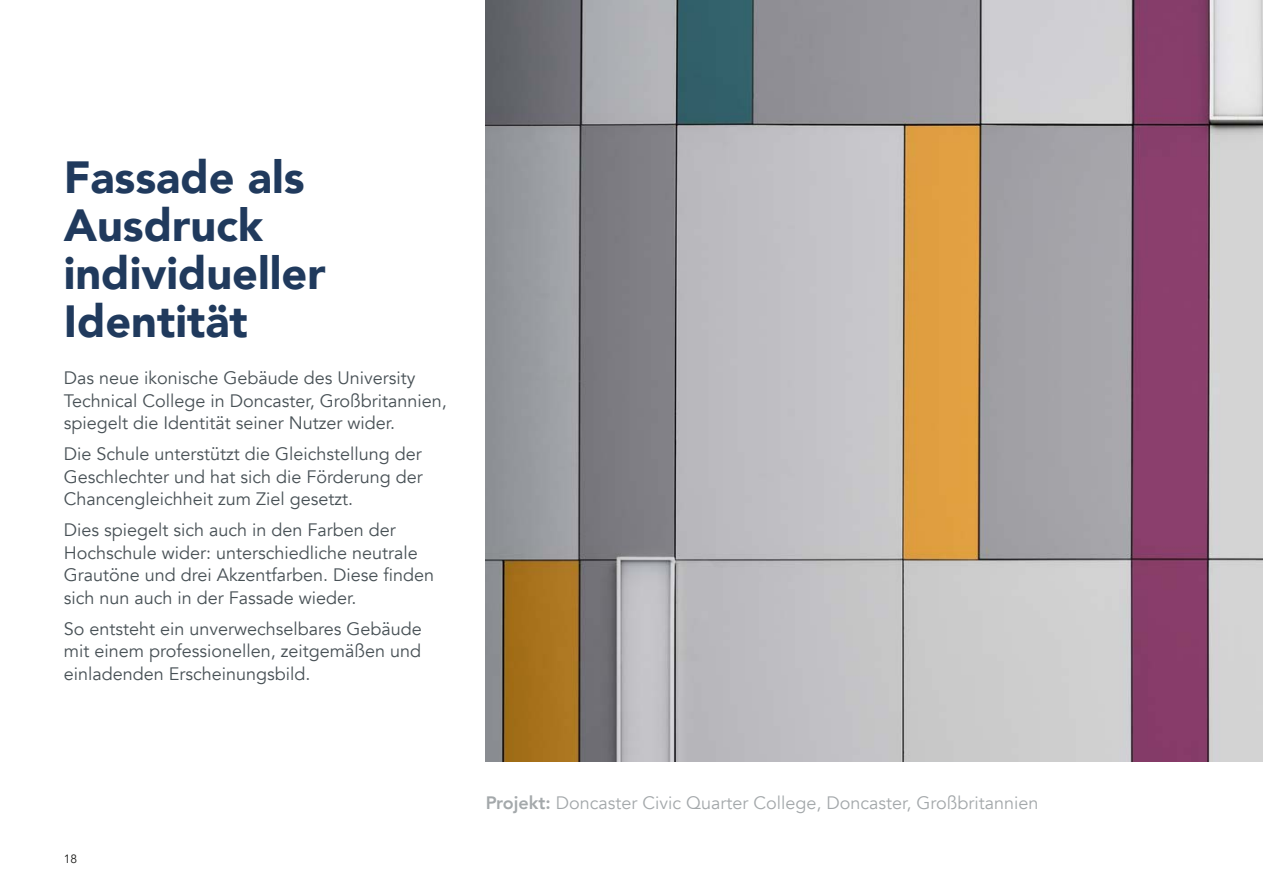
<style>
.page{position:relative;width:1263px;height:893px;background:#fff}
.page>*{position:absolute;margin:0;border:0;box-sizing:border-box;transform-origin:0 0}
.t1{font:900 45px/48px "Avenir";color:#203a5d}
.t2{font:18px/22.5px "Avenir";color:#485156}
.t3{font:12px "Avenir";color:#1d1d1b}
.s1{font-weight:800}
</style>
<div class="page">
<img style="left:485px;top:0;width:778px;height:762px">
<h1 class="t1" style="left:64px;top:152px;width:263px">Fassade als<br>Ausdruck individueller<br>Identität</h1>
<p class="t2" style="left:64px;top:367px;width:385px">Das neue ikonische Gebäude des University<br>Technical College in Doncaster, Großbritannien, spiegelt die Identität seiner Nutzer wider.</p>
<p class="t2" style="left:64px;top:443px;width:361px;text-align:justify">Die Schule unterstützt die Gleichstellung der Geschlechter und hat sich die Förderung der Chancengleichheit zum Ziel gesetzt.</p>
<p class="t2" style="left:64px;top:519px;width:372px">Dies spiegelt sich auch in den Farben der Hochschule wider: unterschiedliche neutrale Grautöne und drei Akzentfarben. Diese finden sich nun auch in der Fassade wieder.</p>
<p class="t2" style="left:64px;top:618px;width:360px;text-align:justify">So entsteht ein unverwechselbares Gebäude mit einem professionellen, zeitgemäßen und einladenden Erscheinungsbild.</p>
<p class="t3" style="left:64px;top:852px;width:15px">18</p>
<p class="t2" style="left:485px;top:792px;width:555px"><span class="s1">Projekt:</span> Doncaster Civic Quarter College, Doncaster, Großbritannien</p>
</div>
